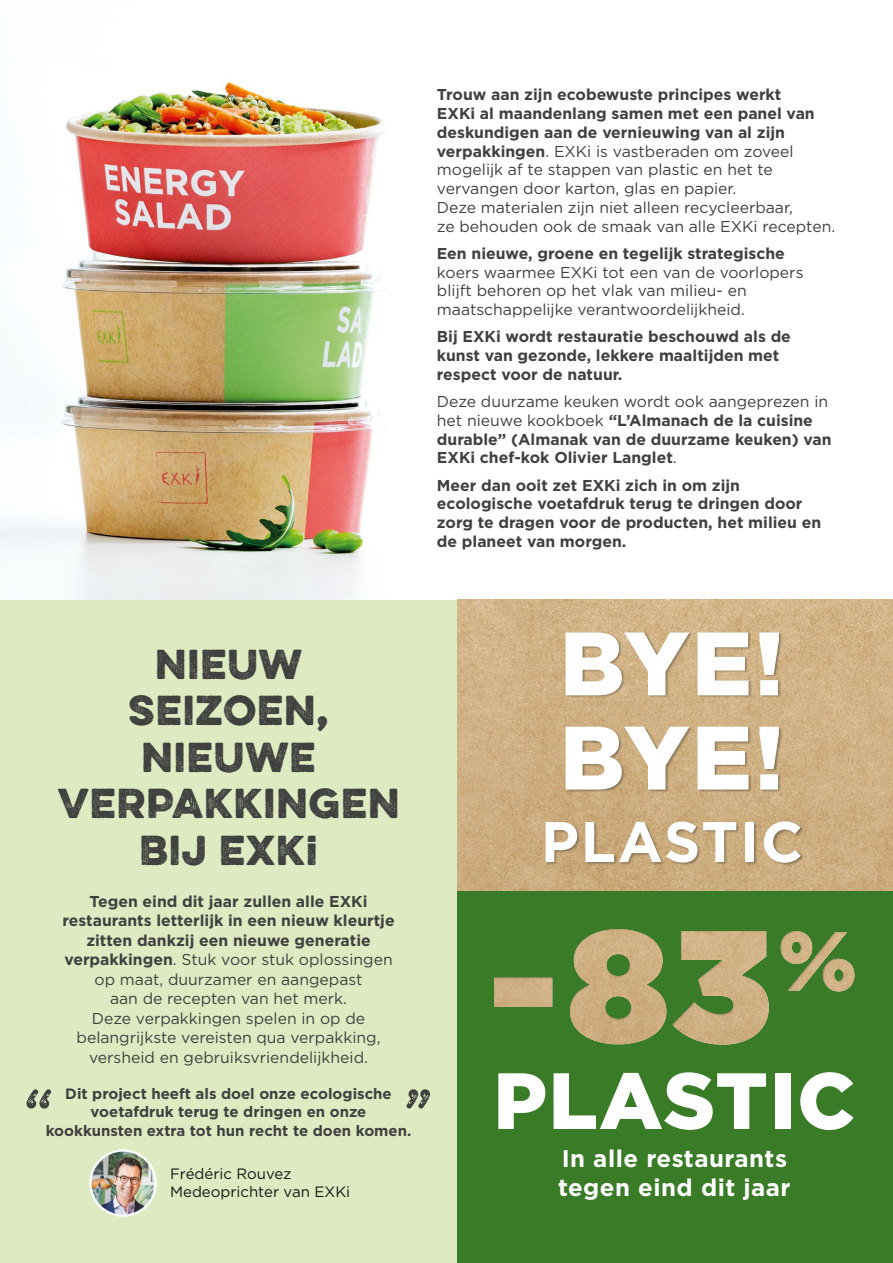
<style>
.page{position:relative;width:893px;height:1263px;background:#fff}
.page>*{position:absolute;margin:0;border:0;box-sizing:border-box;transform-origin:0 0}
.t1{font:900 89.85px/94.2px "Gotham";letter-spacing:.015em;color:#fff}
.t2{font:900 79.5px "Gotham";letter-spacing:.02em;color:#fff}
.t3{font:67.5px "EXKI";color:#40403f}
.t4{font:700 57px "Gotham";letter-spacing:.03em;color:#fff}
.t5{font:700 37.5px/46.5px "Eveleth";letter-spacing:.025em;color:#40403f;text-align:center}
.t6{font:700 24px/28.5px "Gotham";letter-spacing:.02em;color:#fff}
.t7{font:15.75px/18.8px "Gotham";color:#40403f}
.t8{font:700 15.75px/18.8px "Gotham";color:#40403f}
.t9{font:700 15px/18.5px "Gotham";color:#40403f;text-align:center}
.t10{font:15px/18px "Gotham";color:#181716}
.s1{font-weight:700}
.s2{font-weight:400}
</style>
<div class="page">
<div style="left:0;top:584px;width:457px;height:679px;background:#ddeac2"></div>
<img style="left:0;top:82px;width:624px;height:518px">
<div style="left:457px;top:600px;width:436px;height:663px;background:#397b27"></div>
<img style="left:457px;top:600px;width:436px;height:290px">
<div style="left:482px;top:919px;width:386px;height:127px;background:#181716;opacity:.25"></div>
<div style="left:545px;top:632px;width:260px;height:234px;background:#181716;opacity:.35"></div>
<img style="left:90px;top:1150px;width:66px;height:66px;border-radius:33px">
<div style="left:89px;top:1149px;width:68px;height:68px;border:2px solid #fff;border-radius:50%"></div>
<p class="t7" style="left:437px;top:85px;width:400px"><span class="s1">Trouw aan zijn ecobewuste principes werkt<br>EXKi al maandenlang samen met een panel van deskundigen aan de vernieuwing van al zijn verpakkingen</span>. EXKi is vastberaden om zoveel mogelijk af te stappen van plastic en het te vervangen door karton, glas en papier.<br>Deze materialen zijn niet alleen recycleerbaar,<br>ze behouden ook de smaak van alle EXKi recepten.</p>
<p class="t8" style="left:437px;top:244px;width:349px">Een nieuwe, groene en tegelijk strategische</p>
<p class="t7" style="left:437px;top:262px;width:368px">koers waarmee EXKi tot een van de voorlopers blijft behoren op het vlak van milieu- en maatschappelijke verantwoordelijkheid.</p>
<p class="t8" style="left:437px;top:327px;width:356px">Bij EXKi wordt restauratie beschouwd als de kunst van gezonde, lekkere maaltijden met respect voor de natuur.</p>
<p class="t8" style="left:437px;top:392px;width:396px"><span class="s2">Deze duurzame keuken wordt ook aangeprezen in het nieuwe kookboek</span> “L’Almanach de la cuisine durable” (Almanak van de duurzame keuken) van EXKi chef-kok Olivier Langlet<span class="s2">.</span></p>
<p class="t8" style="left:437px;top:476px;width:386px">Meer dan ooit zet EXKi zich in om zijn ecologische voetafdruk terug te dringen door zorg te dragen voor de producten, het milieu en de planeet van morgen.</p>
<h3 class="t5" style="left:58px;top:640px;width:343px">NIEUW<br>SEIZOEN,<br>NIEUWE<br>VERPAKKINGEN<br>BIJ EXKI</h3>
<p class="t7" style="left:62px;top:891px;width:334px;line-height:19.5px;text-align:center"><span class="s1">Tegen eind dit jaar zullen alle EXKi restaurants letterlijk in een nieuw kleurtje zitten dankzij een nieuwe generatie verpakkingen</span>. Stuk voor stuk oplossingen op maat, duurzamer en aangepast<br>aan de recepten van het merk.<br>Deze verpakkingen spelen in op de belangrijkste vereisten qua verpakking, versheid en gebruiksvriendelijkheid.</p>
<p class="t9" style="left:46px;top:1084px;width:367px">Dit project heeft als doel onze ecologische voetafdruk terug te dringen en onze kookkunsten extra tot hun recht te doen komen.</p>
<p class="t10" style="left:170px;top:1164px;width:182px">Frédéric Rouvez<br>Medeoprichter van EXKi</p>
<h3 class="t3" style="left:24px;top:1074px;width:30px">“</h3>
<h3 class="t3" style="left:405px;top:1074px;width:29px">”</h3>
<h1 class="t1" style="left:560px;top:615px;width:225px">BYE!<br>BYE!</h1>
<h3 class="t4" style="left:541px;top:804px;width:264px">PLASTIC</h3>
<h2 class="t2" style="left:493px;top:1046px;width:363px">PLASTIC</h2>
<h3 class="t6" style="left:558px;top:1144px;width:234px">In alle restaurants tegen eind dit jaar</h3>
</div>
